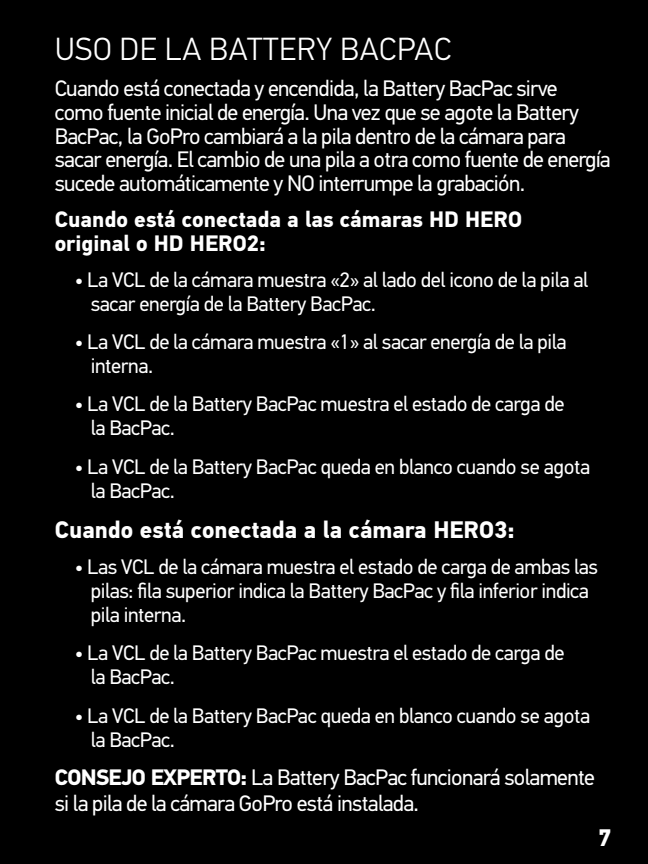
<style>
.page{position:relative;width:648px;height:864px;background:#000}
.page>*{position:absolute;margin:0;border:0;box-sizing:border-box;transform-origin:0 0}
.t1{font:300 32px "PF Din Text Pro";color:#fff}
.t2{font:700 24px "PF Din Text Pro";color:#fff}
.t3{font:22.4px/24px "PF Din Text Pro";letter-spacing:-.03em;color:#fff}
.t4{font:700 22.4px/24px "PF Din Text Pro";color:#fff}
.t5{font:20.8px/24px "PF Din Text Pro";letter-spacing:-.02em;color:#fff}
.s1{font-weight:700}
</style>
<div class="page">
<h1 class="t1" style="left:55px;top:31px;width:19px">USO</h1>
<h1 class="t1" style="left:120px;top:31px;width:128px">DE LA BATTERY</h1>
<h1 class="t1" style="left:340px;top:31px;width:94px">BAC PAC</h1>
<p class="t3" style="left:55px;top:76px;width:557px">Cuando está conectada y encendida, la Battery BacPac sirve como fuente inicial de energía. Una vez que se agote la Battery BacPac, la GoPro cambiará a la pila dentro de la cámara para sacar energía. El cambio de una pila a otra como fuente de energía sucede automáticamente y NO interrumpe la grabación.</p>
<p class="t4" style="left:55px;top:208px;width:469px">Cuando está conectada a las cámaras HD HERO original o HD HERO2:</p>
<p class="t5" style="left:91px;top:268px;width:499px;text-indent:-16px">• La VCL de la cámara muestra «2» al lado del icono de la pila al sacar energía de la Battery BacPac.</p>
<p class="t5" style="left:91px;top:330px;width:477px;text-indent:-16px">• La VCL de la cámara muestra «1» al sacar energía de la pila interna.</p>
<p class="t5" style="left:91px;top:392px;width:475px;text-indent:-16px">• La VCL de la Battery BacPac muestra el estado de carga de la BacPac.</p>
<p class="t5" style="left:91px;top:455px;width:501px;text-indent:-16px">• La VCL de la Battery BacPac queda en blanco cuando se agota la BacPac.</p>
<p class="t2" style="left:55px;top:515px;width:462px">Cuando está conectada a la cámara HERO3:</p>
<p class="t5" style="left:91px;top:555px;width:509px;text-indent:-16px">• Las VCL de la cámara muestra el estado de carga de ambas las pilas: fila superior indica la Battery BacPac y fila inferior indica pila interna.</p>
<p class="t5" style="left:91px;top:641px;width:475px;text-indent:-16px">• La VCL de la Battery BacPac muestra el estado de carga de la BacPac.</p>
<p class="t5" style="left:91px;top:704px;width:501px;text-indent:-16px">• La VCL de la Battery BacPac queda en blanco cuando se agota la BacPac.</p>
<p class="t3" style="left:55px;top:764px;width:542px;line-height:26px"><span class="s1">CONSEJO EXPERTO:</span> La Battery BacPac funcionará solamente si la pila de la cámara GoPro está instalada.</p>
<p class="t2" style="left:598px;top:823px;width:15px">7</p>
</div>
